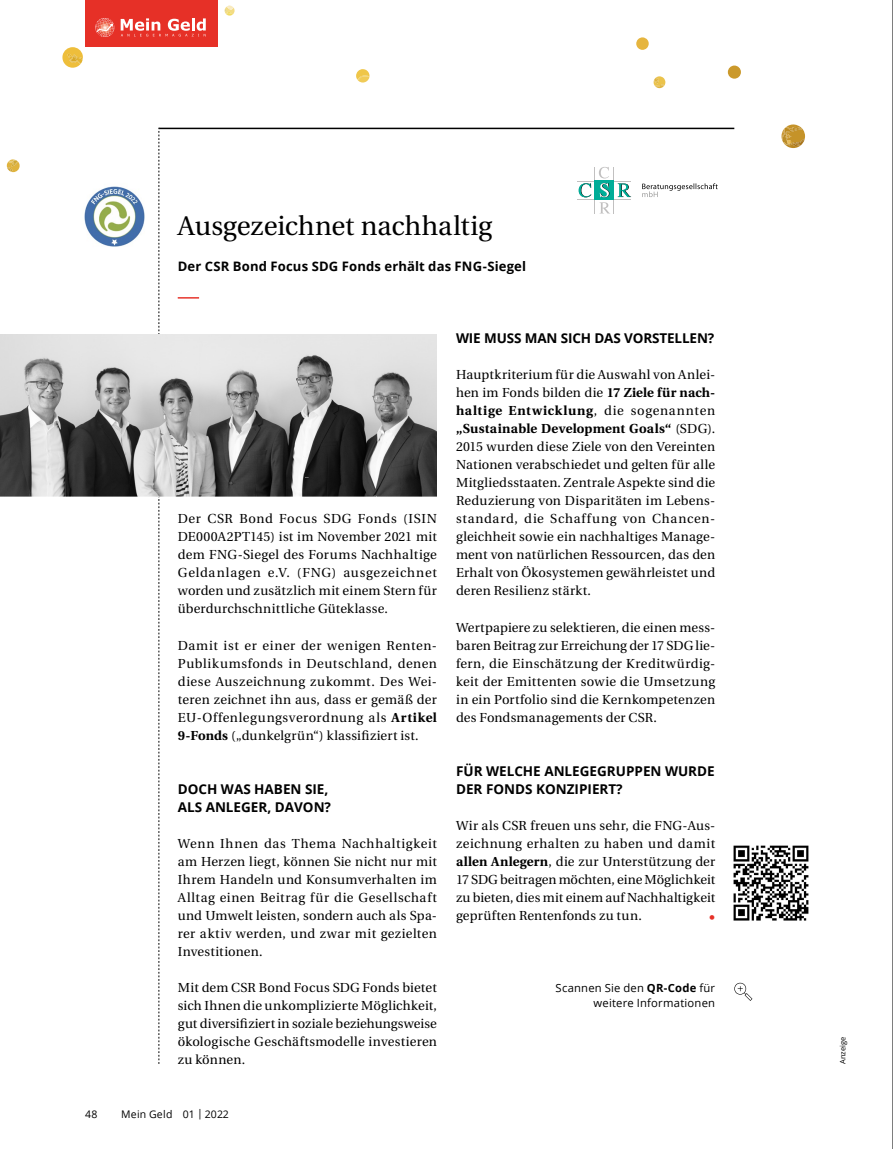
<style>
.page{position:relative;width:893px;height:1149px;background:#fff}
.page>*{position:absolute;margin:0;border:0;box-sizing:border-box;transform-origin:0 0}
.t1{font:27px "Heuristica";letter-spacing:-.005em;color:#000}
.t2{font:700 13.5px/18px "Open Sans";color:#000}
.t3{font:13.05px/18px "Heuristica";letter-spacing:.015em;color:#000;text-align:justify}
.t4{font:700 13.05px "Open Sans";letter-spacing:.015em;color:#000}
.t5{font:700 13.05px "Heuristica";color:#e63027}
.t6{font:11.25px/15px "Open Sans";letter-spacing:.02em;color:#000;text-align:right}
.t7{font:10.5px "Open Sans";letter-spacing:.02em;color:#000}
.t8{font:7.5px "Open Sans";color:#000}
.s1{font-weight:700}
</style>
<div class="page">
<div style="left:728px;top:66px;width:13px;height:13px;background:#cb992b;border-radius:50%"></div>
<svg style="left:636px;top:37px;width:13px;height:13px"></svg>
<svg style="left:356px;top:69px;width:14px;height:13px"></svg>
<svg style="left:653px;top:76px;width:12px;height:12px"></svg>
<svg style="left:7px;top:159px;width:13px;height:13px"></svg>
<svg style="left:225px;top:5px;width:10px;height:11px"></svg>
<svg style="left:62px;top:47px;width:21px;height:21px"></svg>
<svg style="left:781px;top:124px;width:24px;height:24px"></svg>
<div style="left:85px;top:0;width:132px;height:47px;background:#e63027"></div>
<svg style="left:95px;top:18px;width:111px;height:19px"></svg>
<hr style="left:159px;top:128px;width:575px;height:1px;background:#000">
<svg style="left:159px;top:128px;width:1px;height:935px"></svg>
<hr style="left:577px;top:180px;width:54px;height:1px;background:#c1c0c0">
<hr style="left:577px;top:199px;width:54px;height:1px;background:#c1c0c0">
<hr style="left:594px;top:167px;width:1px;height:46px;background:#c1c0c0">
<hr style="left:613px;top:167px;width:1px;height:46px;background:#c1c0c0">
<svg style="left:642px;top:183px;width:76px;height:14px"></svg>
<div style="left:594px;top:180px;width:19px;height:20px;background:#00ad98"></div>
<svg style="left:617px;top:183px;width:14px;height:14px"></svg>
<svg style="left:578px;top:183px;width:13px;height:14px"></svg>
<svg style="left:599px;top:167px;width:11px;height:46px"></svg>
<svg style="left:178px;top:297px;width:21px;height:1px"></svg>
<img style="left:0;top:334px;width:437px;height:162px">
<img style="left:733px;top:845px;width:76px;height:76px">
<img style="left:84px;top:186px;width:61px;height:61px">
<svg style="left:734px;top:982px;width:18px;height:18px"></svg>
<hr style="left:892px;top:0;width:1px;height:1148px;background:#000">
<h1 class="t1" style="left:178px;top:205px;width:316px">Ausgezeichnet nachhaltig</h1>
<p class="t4" style="left:178px;top:257px;width:350px">Der CSR Bond Focus SDG Fonds erhält das FNG-Siegel</p>
<p class="t3" style="left:178px;top:510px;width:261px">Der CSR Bond Focus SDG Fonds (ISIN DE000A2PT145) ist im November 2021 mit dem FNG-Siegel des Forums Nachhaltige Geldanlagen e.V. (FNG) ausgezeichnet worden und zusätzlich mit einem Stern für überdurchschnittliche Güteklasse.</p>
<p class="t3" style="left:178px;top:636px;width:261px">Damit ist er einer der wenigen Renten-Publikumsfonds in Deutschland, denen diese Auszeichnung zukommt. Des Wei&shy;teren zeichnet ihn aus, dass er gemäß der EU-Offenlegungsverordnung als <span class="s1">Artikel 9-Fonds</span> („dunkelgrün“) klassifiziert ist.</p>
<p class="t2" style="left:178px;top:779px;width:155px">DOCH WAS HABEN SIE,<br>ALS ANLEGER, DAVON?</p>
<p class="t3" style="left:178px;top:834px;width:261px">Wenn Ihnen das Thema Nachhaltigkeit am Herzen liegt, können Sie nicht nur mit Ihrem Handeln und Konsumverhalten im Alltag einen Beitrag für die Gesellschaft und Umwelt leisten, sondern auch als Spa&shy;rer aktiv werden, und zwar mit gezielten Investitionen.</p>
<p class="t3" style="left:178px;top:978px;width:261px">Mit dem CSR Bond Focus SDG Fonds bietet sich Ihnen die unkomplizierte Möglichkeit, gut diversifiziert in soziale beziehungsweise ökologische Geschäftsmodelle investieren zu können.</p>
<p class="t7" style="left:85px;top:1106px;width:14px">48</p>
<p class="t7" style="left:121px;top:1106px;width:109px">Mein Geld 01 | 2022</p>
<p class="t2" style="left:456px;top:329px;width:260px">WIE MUSS MAN SICH DAS VORSTELLEN?</p>
<p class="t3" style="left:456px;top:366px;width:261px">Hauptkriterium für die Auswahl von Anlei&shy;hen im Fonds bilden die <span class="s1">17 Ziele für nach&shy;haltige Entwicklung</span>, die sogenannten <span class="s1">„Sustainable Development Goals“</span> (SDG).<br>2015 wurden diese Ziele von den Vereinten Nationen verabschiedet und gelten für alle Mitgliedsstaaten. Zentrale Aspekte sind die Reduzierung von Disparitäten im Lebens&shy;standard, die Schaffung von Chancen&shy;gleichheit sowie ein nachhaltiges Manage&shy;ment von natürlichen Ressourcen, das den Erhalt von Ökosystemen gewährleistet und deren Resilienz stärkt.</p>
<p class="t3" style="left:456px;top:618px;width:261px">Wertpapiere zu selektieren, die einen mess&shy;baren Beitrag zur Erreichung der 17 SDG lie&shy;fern, die Einschätzung der Kreditwürdig&shy;keit der Emittenten sowie die Umsetzung in ein Portfolio sind die Kernkompetenzen des Fondsmanagements der CSR.</p>
<p class="t2" style="left:456px;top:761px;width:260px">FÜR WELCHE ANLEGEGRUPPEN WURDE<br>DER FONDS KONZIPIERT?</p>
<p class="t3" style="left:456px;top:816px;width:261px">Wir als CSR freuen uns sehr, die FNG-Aus&shy;zeichnung erhalten zu haben und damit <span class="s1">allen Anlegern</span>, die zur Unterstützung der 17 SDG beitragen möchten, eine Möglichkeit zu bieten, dies mit einem auf Nachhaltigkeit geprüften Rentenfonds zu tun.</p>
<p class="t5" style="left:709px;top:906px;width:7px">•</p>
<p class="t6" style="left:556px;top:979px;width:161px">Scannen Sie den <span class="s1">QR-Code</span> für weitere Informationen</p>
<p class="t8" style="left:838px;top:1063px;width:29px;rotate:-90deg">Anzeige</p>
</div>
